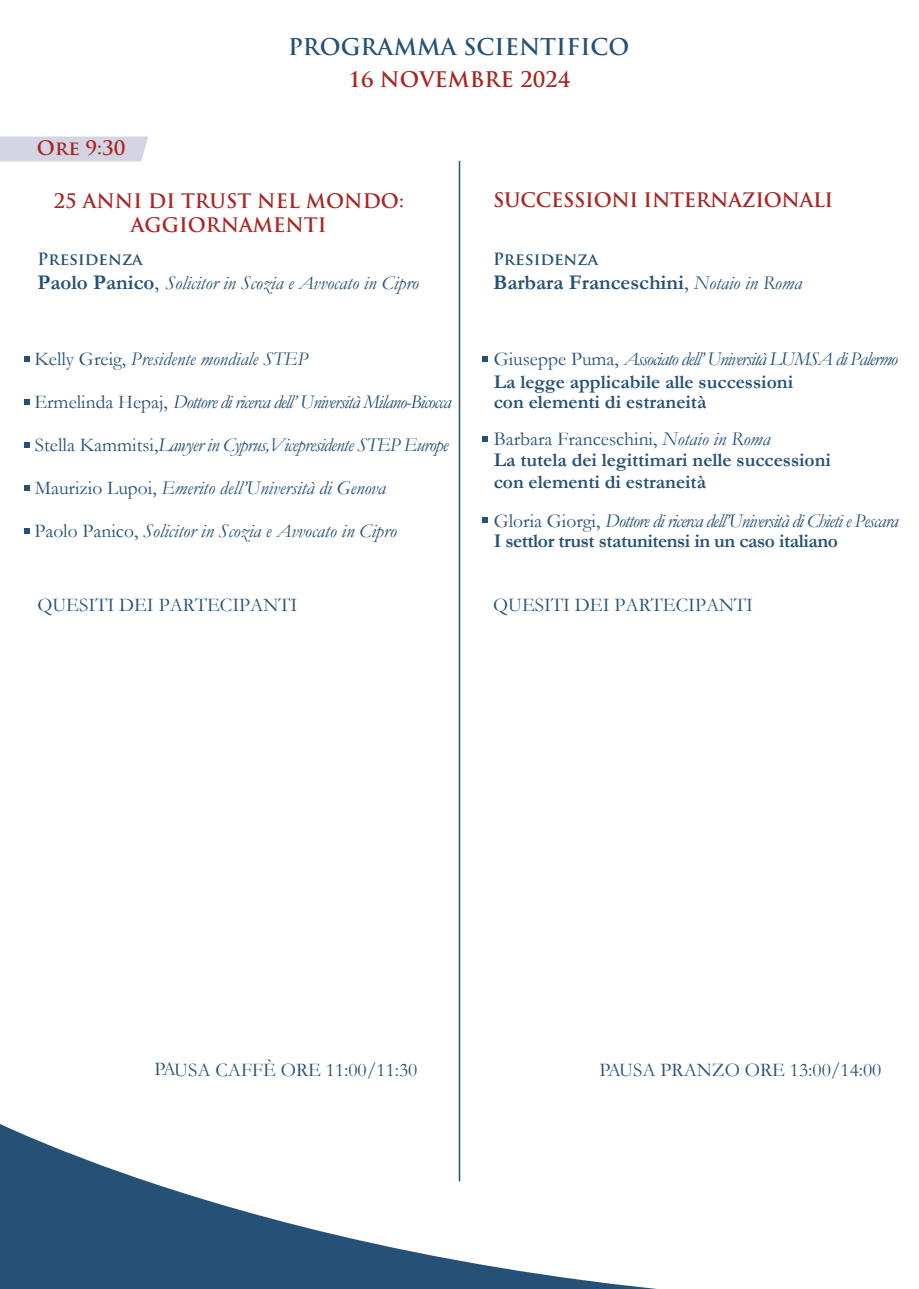
<style>
.page{position:relative;width:919px;height:1289px;background:#fff}
.page>*{position:absolute;margin:0;border:0;box-sizing:border-box;transform-origin:0 0}
.t1{font:700 22.5px "Trajan Pro";color:#255176}
.t2{font:700 21px "Garamond";color:#255176}
.t3{font:700 21px "Trajan Pro";color:#a82523}
.t4{font:italic 19.5px/23.2px "Garamond";letter-spacing:-.035em;color:#255176}
.t5{font:italic 19.5px/42.8px "Garamond";color:#255176}
.t6{font:700 19.5px/36.9px "Garamond";color:#255176}
.t7{font:19.5px "Garamond";color:#255176}
.t8{font:700 19.5px/24px "Trajan Pro";color:#a82523;text-align:center}
.t9{font:700 16.5px "Trajan Pro";color:#255176}
.s1{font-weight:700;font-style:normal;font-size:21px}
.s2{font-style:normal;font-size:21px}
.s3{font-style:normal}
.s4{font-weight:400}
.s5{font-weight:400;font-style:italic;font-size:19.5px}
.s6{font-weight:700;font-style:normal}
.s7{font-weight:400;font-style:italic}
</style>
<div class="page">
<svg style="left:0;top:1113px;width:648px;height:175px"></svg>
<svg style="left:483px;top:356px;width:5px;height:5px"></svg>
<svg style="left:483px;top:436px;width:5px;height:5px"></svg>
<svg style="left:483px;top:518px;width:5px;height:5px"></svg>
<svg style="left:25px;top:356px;width:5px;height:5px"></svg>
<svg style="left:25px;top:442px;width:5px;height:5px"></svg>
<svg style="left:25px;top:485px;width:5px;height:5px"></svg>
<svg style="left:24px;top:528px;width:5px;height:5px"></svg>
<hr style="left:458px;top:161px;width:2px;height:1020px;background:#255176">
<div style="left:0;top:136px;width:149px;height:25px;background:#d4d5e2"></div>
<svg style="left:24px;top:399px;width:5px;height:5px"></svg>
<p class="t8" style="left:37px;top:137px;width:90px">Ore 9:30</p>
<p class="t1" style="left:288px;top:33px;width:342px">PROGRAMMA SCIENTIFICO</p>
<p class="t3" style="left:348px;top:66px;width:223px">16 NOVEMBRE 2024</p>
<p class="t8" style="left:53px;top:189px;width:352px">25 ANNI DI TRUST NEL MONDO:<br>AGGIORNAMENTI</p>
<p class="t9" style="left:38px;top:248px;width:107px">Presidenza</p>
<p class="t5" style="left:38px;top:261px;width:383px"><span class="s1">Paolo Panico</span><span class="s2">,</span> Solicitor in Scozia e Avvocato in Cipro</p>
<p class="t5" style="left:34px;top:337px;width:275px"><span class="s3">Kelly Greig,</span> Presidente mondiale STEP</p>
<p class="t4" style="left:34px;top:390px;width:418px"><span class="s3">Ermelinda Hepaj,</span> Dottore di ricerca dell’ Università Milano-Bicocca</p>
<p class="t4" style="left:35px;top:433px;width:415px"><span class="s3">Stella Kammitsi,</span>Lawyer in Cyprus,Vicepresidente STEP Europe</p>
<p class="t5" style="left:34px;top:466px;width:363px"><span class="s3">Maurizio Lupoi,</span> Emerito dell’Università di Genova<br><span class="s3">Paolo Panico,</span> Solicitor in Scozia e Avvocato in Cipro</p>
<p class="t8" style="left:493px;top:188px;width:342px">SUCCESSIONI INTERNAZIONALI</p>
<p class="t9" style="left:493px;top:248px;width:107px">Presidenza</p>
<p class="t2" style="left:493px;top:270px;width:310px">Barbara Franceschini<span class="s4">,</span> <span class="s5">Notaio in Roma</span></p>
<p class="t4" style="left:493px;top:347px;width:405px"><span class="s3">Giuseppe Puma,</span> Associato dell’ Università LUMSA di Palermo<br><span class="s6">La legge applicabile alle successioni</span></p>
<p class="t6" style="left:493px;top:383px;width:278px">con elementi di estraneità<br><span class="s4">Barbara Franceschini,</span> <span class="s7">Notaio in Roma</span></p>
<p class="t6" style="left:493px;top:449px;width:339px;line-height:22px">La tutela dei legittimari nelle successioni con elementi di estraneità</p>
<p class="t4" style="left:493px;top:510px;width:406px;line-height:20.4px"><span class="s3">Gloria Giorgi,</span> Dottore di ricerca dell’Università di Chieti e Pescara<br><span class="s6">I settlor trust statunitensi in un caso italiano</span></p>
<p class="t7" style="left:37px;top:593px;width:261px">QUESITI DEI PARTECIPANTI</p>
<p class="t7" style="left:493px;top:593px;width:261px">QUESITI DEI PARTECIPANTI</p>
<p class="t7" style="left:154px;top:1057px;width:264px">PAUSA CAFFÈ ORE 11:00/11:30</p>
<p class="t7" style="left:599px;top:1057px;width:283px">PAUSA PRANZO ORE 13:00/14:00</p>
</div>
